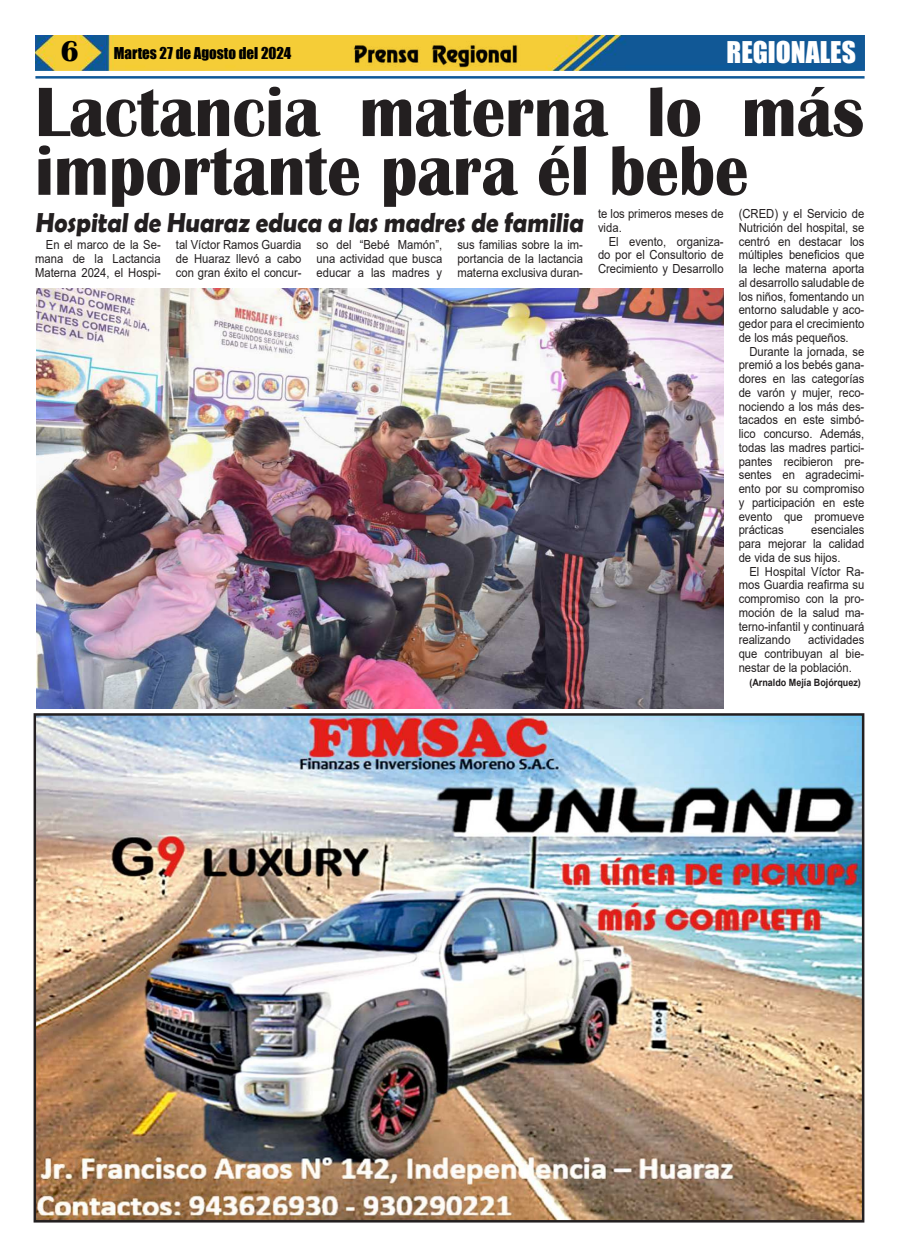
<style>
.page{position:relative;width:900px;height:1258px;background:#fff}
.page>*{position:absolute;margin:0;border:0;box-sizing:border-box;transform-origin:0 0}
.t1{font:700 72.25px/58.8px "Britannic";color:#231f20;scale:.93 1}
.t2{font:700 27.5px "Berlin Sans FB Demi";color:#231f20;scale:.9 1}
.t3{font:27.5px "Impact";color:#fff}
.t4{font:15px "Impact";color:#000}
.t5{font:12.5px/13.8px "Arial";color:#231f20;text-align:justify;scale:.9 1}
.t6{font:700 10px "Arial";color:#231f20;scale:.9 1}
.s1{font-family:"Britannic";font-weight:700;font-size:30px}
</style>
<div class="page">
<img style="left:35px;top:35px;width:830px;height:36px">
<hr style="left:35px;top:76px;width:830px;height:3px;background:#0f5998">
<img style="left:351px;top:41px;width:169px;height:27px">
<img style="left:37px;top:716px;width:824px;height:503px">
<img style="left:36px;top:288px;width:688px;height:420px">
<p class="t4" style="left:61px;top:47px;width:232px"><span class="s1">6</span> Martes 27 de Agosto del 2024</p>
<h2 class="t3" style="left:727px;top:37px;width:131px">REGIONALES</h2>
<h1 class="t1" style="left:35px;top:82px;width:893px">Lactancia materna lo más importante para él bebe</h1>
<p class="t5" style="left:35px;top:238px;width:141px;text-indent:11px">En el marco de la Se&shy;mana de la Lactancia Materna 2024, el Hospi-</p>
<p class="t5" style="left:176px;top:238px;width:141px">tal Víctor Ramos Guardia de Huaraz llevó a cabo con gran éxito el concur-</p>
<p class="t5" style="left:317px;top:238px;width:141px">so del “Bebé Mamón”, una actividad que busca educar a las madres y</p>
<p class="t5" style="left:457px;top:238px;width:141px">sus familias sobre la im&shy;portancia de la lactancia materna exclusiva duran-</p>
<p class="t5" style="left:739px;top:207px;width:141px">(CRED) y el Servicio de Nutrición del hospital, se centró en destacar los múltiples bene昀椀cios que la leche materna aporta al desarrollo saludable de los niños, fomentando un entorno saludable y aco&shy;gedor para el crecimiento de los más pequeños.</p>
<p class="t5" style="left:739px;top:344px;width:141px;text-indent:11px">Durante la jornada, se premió a los bebés gana&shy;dores en las categorías de varón y mujer, reco&shy;nociendo a los más des&shy;tacados en este simbó&shy;lico concurso. Además, todas las madres partici&shy;pantes recibieron pre&shy;sentes en agradecimi&shy;ento por su compromiso y participación en este evento que promueve prácticas</p>
<p class="t5" style="left:598px;top:208px;width:141px">te los primeros meses de vida.</p>
<p class="t5" style="left:598px;top:234px;width:141px;text-indent:11px">El evento, organiza&shy;do por el Consultorio de Crecimiento y Desarrollo</p>
<h2 class="t2" style="left:35px;top:212px;width:613px">Hospital de Huaraz educa a las madres de familia</h2>
<p class="t5" style="left:739px;top:523px;width:141px;text-indent:73px">esenciales para mejorar la calidad de vida de sus hijos.</p>
<p class="t5" style="left:739px;top:564px;width:141px;text-indent:11px">El Hospital Víctor Ra&shy;mos Guardia rea昀椀rma su compromiso con la pro&shy;moción de la salud ma&shy;terno-infantil y continuará realizando</p>
<p class="t5" style="left:739px;top:633px;width:141px;text-indent:69px">actividades que contribuyan al bie&shy;nestar de la población.</p>
<p class="t6" style="left:749px;top:678px;width:125px">(Arnaldo Mejía Bojórquez)</p>
</div>
